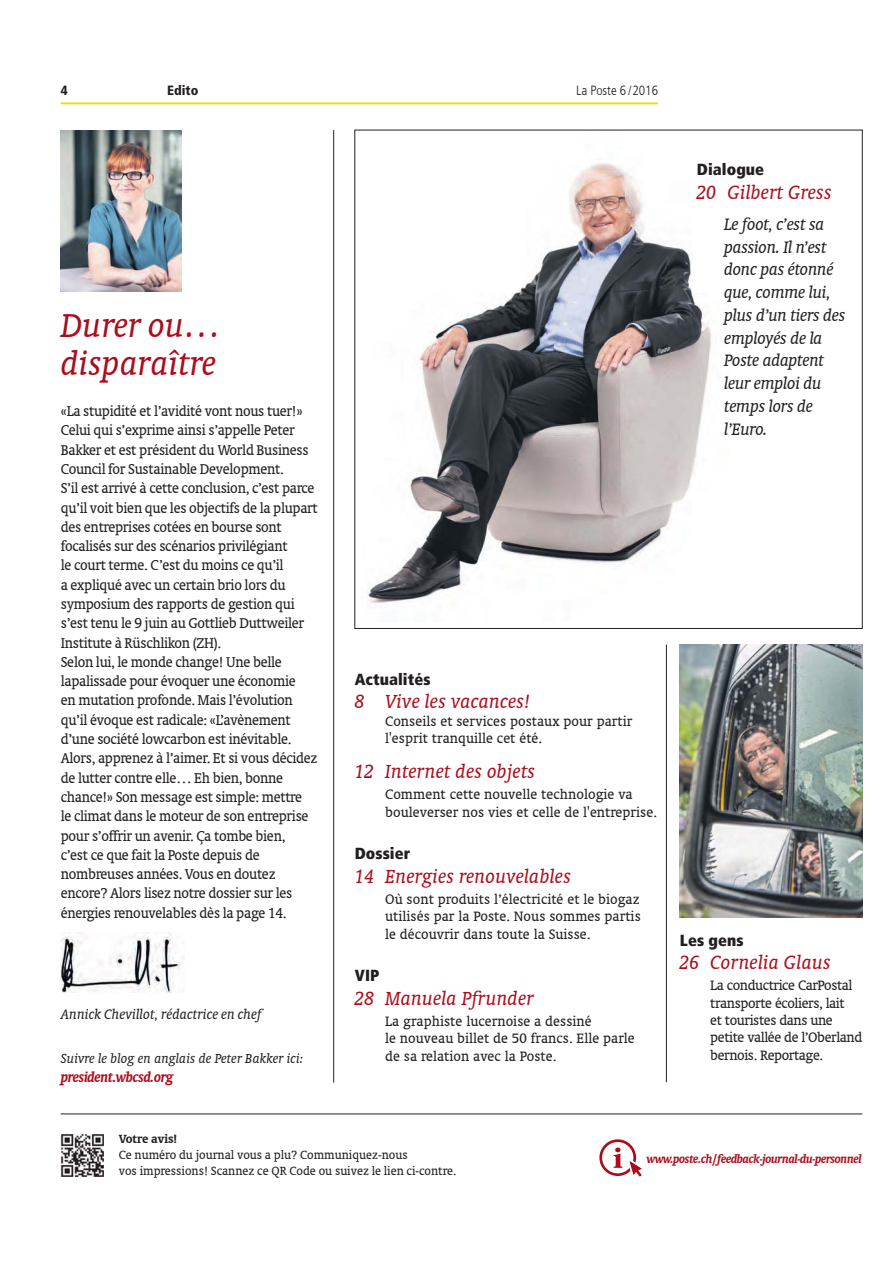
<style>
.page{position:relative;width:893px;height:1263px;background:#fff}
.page>*{position:absolute;margin:0;border:0;box-sizing:border-box;transform-origin:0 0}
.t1{font:italic 37.5px/37.5px "Oranda BT";color:#ab0d1c}
.t2{font:italic 21.45px "Oranda BT";letter-spacing:.005em;color:#ab0d1c}
.t3{font:italic 18.75px/22.8px "Oranda BT";letter-spacing:-.02em;color:#231f20}
.t4{font:16.05px/19.4px "Oranda BT";letter-spacing:-.02em;color:#231f20}
.t5{font:900 condensed 16.05px "Frutiger LT Com";letter-spacing:.005em;color:#231f20}
.t6{font:italic 700 16.05px "Oranda BT";letter-spacing:-.02em;color:#ab0d1c}
.t7{font:15.45px/17.4px "Oranda BT";letter-spacing:.005em;color:#231f20}
.t8{font:15.45px/17.4px "Oranda BT";letter-spacing:-.025em;color:#231f20}
.t9{font:italic 15.45px "Oranda BT";color:#231f20}
.t10{font:italic 14.7px "Oranda BT";color:#231f20}
.t11{font:13.35px/16px "Oranda BT";color:#231f20}
.t12{font:italic 700 13.35px "Oranda BT";letter-spacing:-.025em;color:#ab0d1c}
.t13{font:300 condensed 13.35px "Frutiger LT Com";color:#231f20}
.t14{font:700 13.35px "Oranda BT";color:#231f20}
.t15{font:900 condensed 13.35px "Frutiger LT Com";color:#231f20}
</style>
<div class="page">
<img style="left:61px;top:1134px;width:42px;height:43px">
<hr style="left:61px;top:102px;width:597px;height:2px;background:#ffd900">
<hr style="left:61px;top:1114px;width:801px;height:1px;background:#231f20">
<svg style="left:333px;top:130px;width:530px;height:953px"></svg>
<img style="left:61px;top:933px;width:123px;height:59px">
<img style="left:61px;top:130px;width:121px;height:162px">
<div style="left:599px;top:1139px;width:37px;height:37px;border:3px solid #ab0d1c;border-radius:50%"></div>
<svg style="left:614px;top:1148px;width:28px;height:29px"></svg>
<p class="t15" style="left:61px;top:85px;width:8px">4</p>
<p class="t15" style="left:167px;top:85px;width:33px">Edito</p>
<p class="t13" style="left:576px;top:85px;width:83px">La Poste 6 / 2016</p>
<h1 class="t1" style="left:61px;top:306px;width:162px">Durer ou… disparaître</h1>
<p class="t4" style="left:61px;top:401px;width:259px">«La stupidité et l’avidité vont nous tuer!» Celui qui s’exprime ainsi s’appelle Peter Bakker et est président du World Business Council for Sustainable Development.<br>S’il est arrivé à cette conclusion, c’est parce qu’il voit bien que les objectifs de la plupart des entreprises cotées en bourse sont focalisés sur des scénarios privilégiant<br>le court terme. C’est du moins ce qu’il<br>a expliqué avec un certain brio lors du symposium des rapports de gestion qui s’est tenu le 9 juin au Gottlieb Duttweiler Institute à Rüschlikon (ZH).<br>Selon lui, le monde change! Une belle lapalissade pour évoquer une économie<br>en mutation profonde. Mais l’évolution qu’il évoque est radicale: «L’avènement d’une société lowcarbon est inévitable.<br>Alors, apprenez à l’aimer. Et si vous décidez de lutter contre elle… Eh bien, bonne chance!» Son message est simple: mettre<br>le climat dans le moteur de son entreprise pour s’offrir un avenir. Ça tombe bien,<br>c’est ce que fait la Poste depuis de nombreuses années. Vous en doutez encore? Alors lisez notre dossier sur les énergies renouvelables dès la page 14.</p>
<p class="t9" style="left:61px;top:1005px;width:202px">Annick Chevillot, rédactrice en chef</p>
<p class="t10" style="left:61px;top:1050px;width:244px">Suivre le blog en anglais de Peter Bakker ici:</p>
<p class="t6" style="left:61px;top:1067px;width:114px">president.wbcsd.org</p>
<p class="t5" style="left:697px;top:163px;width:69px">Dialogue</p>
<h2 class="t2" style="left:697px;top:180px;width:136px">20 Gilbert Gress</h2>
<p class="t3" style="left:724px;top:212px;width:123px">Le foot, c’est sa passion. Il n’est donc pas étonné que, comme lui, plus d’un tiers des employés de la<br>Poste adaptent leur emploi du temps lors de l’Euro.</p>
<p class="t5" style="left:355px;top:672px;width:77px">Actualités</p>
<h2 class="t2" style="left:355px;top:690px;width:177px">8 Vive les vacances!</h2>
<p class="t7" style="left:385px;top:712px;width:249px">Conseils et services postaux pour partir l'esprit tranquille cet été.</p>
<h2 class="t2" style="left:355px;top:759px;width:182px">12 Internet des objets</h2>
<p class="t7" style="left:385px;top:786px;width:273px">Comment cette nouvelle technologie va bouleverser nos vies et celle de l'entreprise.</p>
<p class="t5" style="left:355px;top:847px;width:57px">Dossier</p>
<h2 class="t2" style="left:355px;top:864px;width:218px">14 Energies renouvelables</h2>
<p class="t7" style="left:385px;top:890px;width:257px;text-align:justify">Où sont produits l’électricité et le biogaz utilisés par la Poste. Nous sommes partis le découvrir dans toute la Suisse.</p>
<p class="t5" style="left:355px;top:969px;width:26px">VIP</p>
<h2 class="t2" style="left:355px;top:986px;width:180px">28 Manuela Pfrunder</h2>
<p class="t7" style="left:385px;top:1012px;width:251px">La graphiste lucernoise a dessiné<br>le nouveau billet de 50 francs. Elle parle de sa relation avec la Poste.</p>
<p class="t5" style="left:680px;top:934px;width:65px">Les gens</p>
<h2 class="t2" style="left:680px;top:950px;width:152px">26 Cornelia Glaus</h2>
<p class="t8" style="left:710px;top:977px;width:153px">La conductrice CarPostal transporte écoliers, lait<br>et touristes dans une petite vallée de l’Oberland bernois. Reportage.</p>
<p class="t14" style="left:119px;top:1131px;width:60px">Votre avis!</p>
<p class="t11" style="left:119px;top:1147px;width:339px">Ce numéro du journal vous a plu? Communiquez-nous<br>vos impressions! Scannez ce QR Code ou suivez le lien ci-contre.</p>
<p class="t12" style="left:647px;top:1151px;width:217px">www.poste.ch / feedback-journal-du-personnel</p>
</div>
